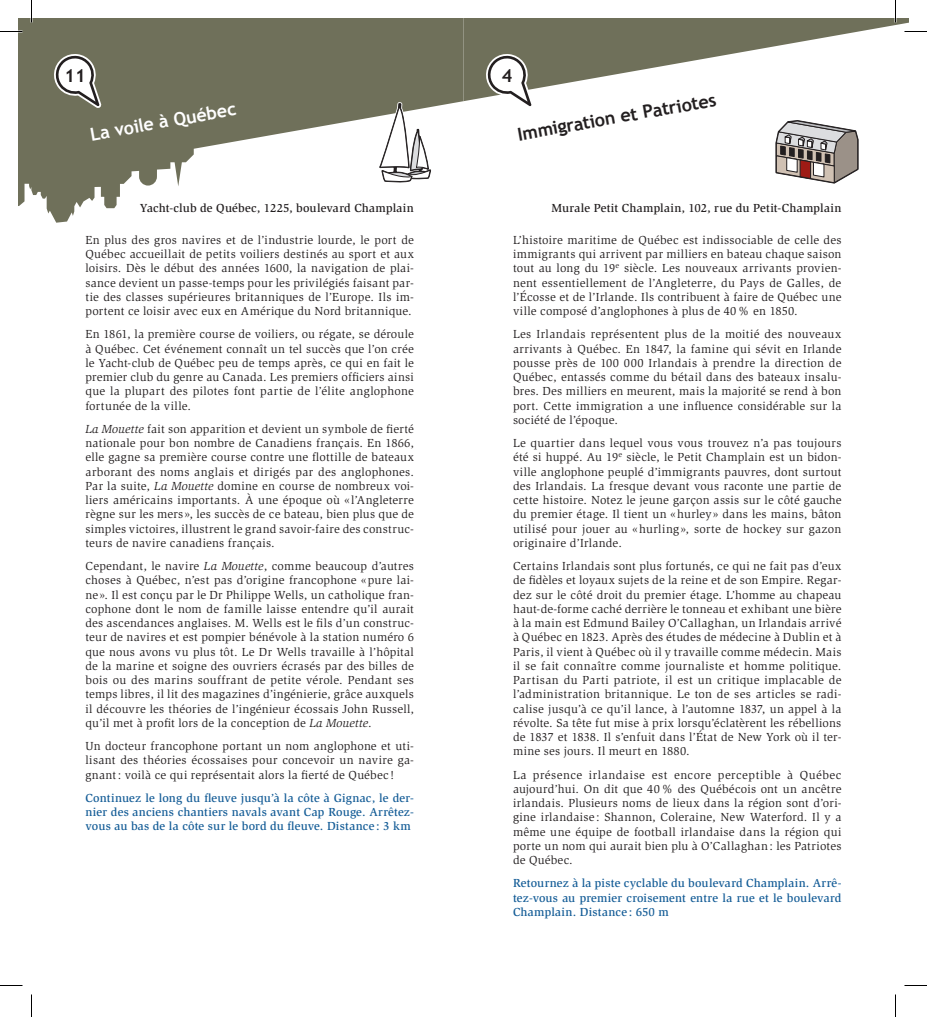
<style>
.page{position:relative;width:927px;height:1017px;background:#fff}
.page>*{position:absolute;margin:0;border:0;box-sizing:border-box;transform-origin:0 0}
.titre_noir{font:700 18px "Trebuchet MS";color:#231f20}
.titre_blanc{font:700 18px "Trebuchet MS";color:#fff}
.texte_regulier{font:12px/14.2px "Slimbach";letter-spacing:.02em;color:#231f20;text-align:justify}
.consignes{font:500 12px/14.2px "Slimbach";letter-spacing:.015em;color:#155d97;text-align:justify}
.adresse{font:500 12px "Slimbach";letter-spacing:.01em;color:#231f20}
.s1{font-style:italic}
</style>
<div class="page">
<svg style="left:18px;top:18px;width:446px;height:205px;fill:#6f705a"></svg>
<svg style="left:378px;top:102px;width:54px;height:82px"></svg>
<svg style="left:51px;top:53px;width:50px;height:55px"></svg>
<svg style="left:775px;top:120px;width:84px;height:64px"></svg>
<svg style="left:0;top:31px;width:22px;height:1px"></svg>
<svg style="left:0;top:985px;width:22px;height:1px"></svg>
<svg style="left:904px;top:985px;width:23px;height:1px"></svg>
<svg style="left:31px;top:0;width:1px;height:22px"></svg>
<svg style="left:31px;top:994px;width:1px;height:23px"></svg>
<svg style="left:464px;top:0;width:463px;height:107px"></svg>
<svg style="left:895px;top:994px;width:1px;height:23px"></svg>
<p class="titre_noir" style="left:64px;top:64px;width:23px">11</p>
<p class="titre_blanc" style="left:88px;top:123px;width:150px;rotate:-10deg">La voile à Québec</p>
<p class="adresse" style="left:140px;top:200px;width:276px">Yacht-club de Québec, 1225, boulevard Champlain</p>
<p class="texte_regulier" style="left:86px;top:233px;width:330px">En plus des gros navires et de l’industrie lourde, le port de Québec accueillait de petits voiliers destinés au sport et aux loisirs. Dès le début des années 1600, la navigation de plai&shy;sance devient un passe-temps pour les privilégiés faisant par&shy;tie des classes supérieures britanniques de l’Europe. Ils im&shy;portent ce loisir avec eux en Amérique du Nord britannique.</p>
<p class="texte_regulier" style="left:86px;top:327px;width:330px">En 1861, la première course de voiliers, ou régate, se déroule à Québec. Cet événement connaît un tel succès que l’on crée le Yacht-club de Québec peu de temps après, ce qui en fait le premier club du genre au Canada. Les premiers officiers ainsi que la plupart des pilotes font partie de l’élite anglophone fortunée de la ville.</p>
<p class="texte_regulier" style="left:86px;top:422px;width:330px"><span class="s1">La Mouette</span> fait son apparition et devient un symbole de fierté nationale pour bon nombre de Canadiens français. En 1866, elle gagne sa première course contre une flottille de bateaux arborant des noms anglais et dirigés par des anglophones.<br>Par la suite, <span class="s1">La Mouette</span> domine en course de nombreux voi&shy;liers américains importants. À une époque où «l’Angleterre règne sur les mers », les succès de ce bateau, bien plus que de simples victoires, illustrent le grand savoir-faire des construc&shy;teurs de navire canadiens français.</p>
<p class="texte_regulier" style="left:86px;top:559px;width:330px">Cependant, le navire <span class="s1">La Mouette</span>, comme beaucoup d’autres choses à Québec, n’est pas d’origine francophone «pure lai&shy;ne». Il est conçu par le Dr Philippe Wells, un catholique fran&shy;cophone dont le nom de famille laisse entendre qu’il aurait des ascendances anglaises. M. Wells est le fils d’un construc&shy;teur de navires et est pompier bénévole à la station numéro 6 que nous avons vu plus tôt. Le Dr Wells travaille à l’hôpital de la marine et soigne des ouvriers écrasés par des billes de bois ou des marins souffrant de petite vérole. Pendant ses temps libres, il lit des magazines d’ingénierie, grâce auxquels il découvre les théories de l’ingénieur écossais John Russell, qu’il met à profit lors de la conception de <span class="s1">La Mouette</span>.</p>
<p class="texte_regulier" style="left:86px;top:739px;width:330px">Un docteur francophone portant un nom anglophone et uti&shy;lisant des théories écossaises pour concevoir un navire ga&shy;gnant: voilà ce qui représentait alors la fierté de Québec!</p>
<p class="consignes" style="left:86px;top:790px;width:330px">Continuez le long du fleuve jusqu’à la côte à Gignac, le der&shy;nier des anciens chantiers navals avant Cap Rouge. Arrêtez&shy;vous au bas de la côte sur le bord du fleuve. Distance: 3 km</p>
<p class="titre_noir" style="left:502px;top:64px;width:12px">4</p>
<p class="titre_noir" style="left:516px;top:123px;width:203px;rotate:-10deg">Immigration et Patriotes</p>
<p class="adresse" style="left:552px;top:200px;width:291px">Murale Petit Champlain, 102, rue du Petit-Champlain</p>
<p class="texte_regulier" style="left:513px;top:233px;width:330px">L’histoire maritime de Québec est indissociable de celle des immigrants qui arrivent par milliers en bateau chaque saison tout au long du 19<sup>e</sup> siècle. Les nouveaux arrivants provien&shy;nent essentiellement de l’Angleterre, du Pays de Galles, de l’Écosse et de l’Irlande. Ils contribuent à faire de Québec une ville composé d’anglophones à plus de 40% en 1850.</p>
<p class="texte_regulier" style="left:513px;top:327px;width:330px">Les Irlandais représentent plus de la moitié des nouveaux arrivants à Québec. En 1847, la famine qui sévit en Irlande pousse près de 100 000 Irlandais à prendre la direction de Québec, entassés comme du bétail dans des bateaux insalu&shy;bres. Des milliers en meurent, mais la majorité se rend à bon port. Cette immigration a une influence considérable sur la société de l’époque.</p>
<p class="texte_regulier" style="left:513px;top:436px;width:330px">Le quartier dans lequel vous vous trouvez n’a pas toujours été si huppé. Au 19<sup>e</sup> siècle, le Petit Champlain est un bidon&shy;ville anglophone peuplé d’immigrants pauvres, dont surtout des Irlandais. La fresque devant vous raconte une partie de cette histoire. Notez le jeune garçon assis sur le côté gauche du premier étage. Il tient un «hurley» dans les mains, bâton utilisé pour jouer au «hurling», sorte de hockey sur gazon originaire d’Irlande.</p>
<p class="texte_regulier" style="left:513px;top:559px;width:330px">Certains Irlandais sont plus fortunés, ce qui ne fait pas d’eux de fidèles et loyaux sujets de la reine et de son Empire. Regar&shy;dez sur le côté droit du premier étage. L’homme au chapeau haut-de-forme caché derrière le tonneau et exhibant une bière à la main est Edmund Bailey O’Callaghan, un Irlandais arrivé à Québec en 1823. Après des études de médecine à Dublin et à Paris, il vient à Québec où il y travaille comme médecin. Mais il se fait connaître comme journaliste et homme politique.<br>Partisan du Parti patriote, il est un critique implacable de l’administration britannique. Le ton de ses articles se radi&shy;calise jusqu’à ce qu’il lance, à l’automne 1837, un appel à la révolte. Sa tête fut mise à prix lorsqu’éclatèrent les rébellions de 1837 et 1838. Il s’enfuit dans l’État de New York où il ter&shy;mine ses jours. Il meurt en 1880.</p>
<p class="texte_regulier" style="left:513px;top:767px;width:330px">La présence irlandaise est encore perceptible à Québec aujourd’hui. On dit que 40% des Québécois ont un ancêtre irlandais. Plusieurs noms de lieux dans la région sont d’ori&shy;gine irlandaise : Shannon, Coleraine, New Waterford. Il y a même une équipe de football irlandaise dans la région qui porte un nom qui aurait bien plu à O’Callaghan: les Patriotes de Québec.</p>
<p class="consignes" style="left:513px;top:876px;width:330px">Retournez à la piste cyclable du boulevard Champlain. Arrê&shy;tez-vous au premier croisement entre la rue et le boulevard Champlain. Distance: 650 m</p>
</div>
